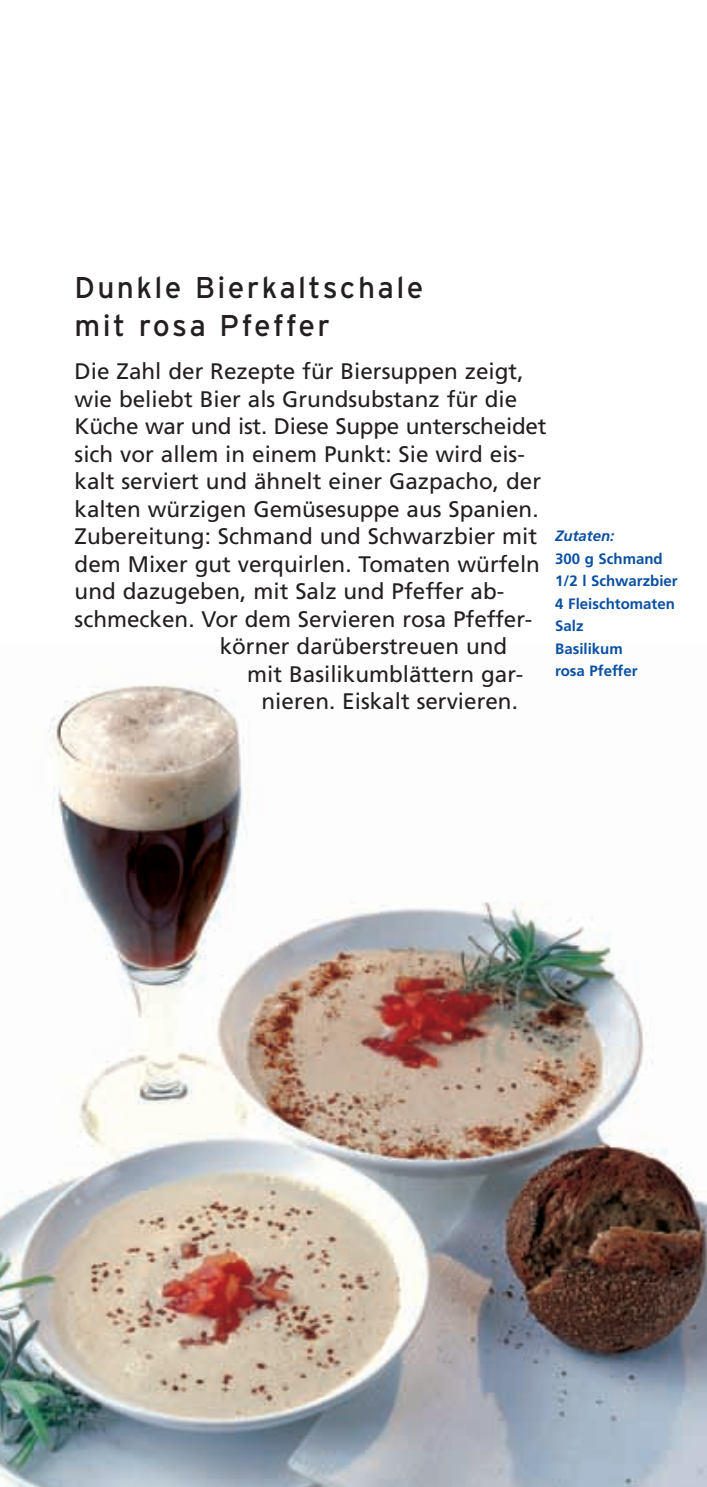
<style>
.page{position:relative;width:707px;height:1487px;background:#fff}
.page>*{position:absolute;margin:0;border:0;box-sizing:border-box;transform-origin:0 0}
.t1{font:30px/37.5px "Interstate";letter-spacing:.08em;color:#231f20}
.t2{font:22.5px "Frutiger";color:#231f20}
.t3{font:700 15px/22.5px "Frutiger";color:#0a4fa2}
.t4{font:italic 700 15px "Frutiger";color:#0a4fa2}
</style>
<div class="page">
<img style="left:0;top:685px;width:707px;height:802px">
<h1 class="t1" style="left:75px;top:272px;width:350px">Dunkle Bierkaltschale mit rosa Pfeffer</h1>
<p class="t2" style="left:75px;top:362px;width:450px">Die Zahl der Rezepte für Biersuppen zeigt,</p>
<p class="t2" style="left:75px;top:390px;width:444px">wie beliebt Bier als Grundsubstanz für die</p>
<p class="t2" style="left:75px;top:417px;width:473px">Küche war und ist. Diese Suppe unterscheidet</p>
<p class="t2" style="left:75px;top:445px;width:452px">sich vor allem in einem Punkt: Sie wird eis-</p>
<p class="t2" style="left:75px;top:472px;width:468px">kalt serviert und ähnelt einer Gazpacho, der</p>
<p class="t2" style="left:75px;top:500px;width:465px">kalten würzigen Gemüsesuppe aus Spanien.</p>
<p class="t2" style="left:75px;top:527px;width:464px">Zubereitung: Schmand und Schwarzbier mit</p>
<p class="t2" style="left:75px;top:555px;width:467px">dem Mixer gut verquirlen. Tomaten würfeln</p>
<p class="t2" style="left:75px;top:582px;width:431px">und dazugeben, mit Salz und Pfeffer ab-</p>
<p class="t2" style="left:75px;top:610px;width:459px">schmecken. Vor dem Servieren rosa Pfeffer-</p>
<p class="t2" style="left:220px;top:637px;width:289px">körner darüberstreuen und</p>
<p class="t2" style="left:247px;top:665px;width:277px">mit Basilikumblättern gar-</p>
<p class="t2" style="left:261px;top:692px;width:258px">nieren. Eiskalt servieren.</p>
<p class="t4" style="left:555px;top:530px;width:61px">Zutaten:</p>
<p class="t3" style="left:555px;top:548px;width:124px">300 g Schmand<br>1/2 l Schwarzbier<br>4 Fleischtomaten<br>Salz<br>Basilikum<br>rosa Pfeffer</p>
</div>
